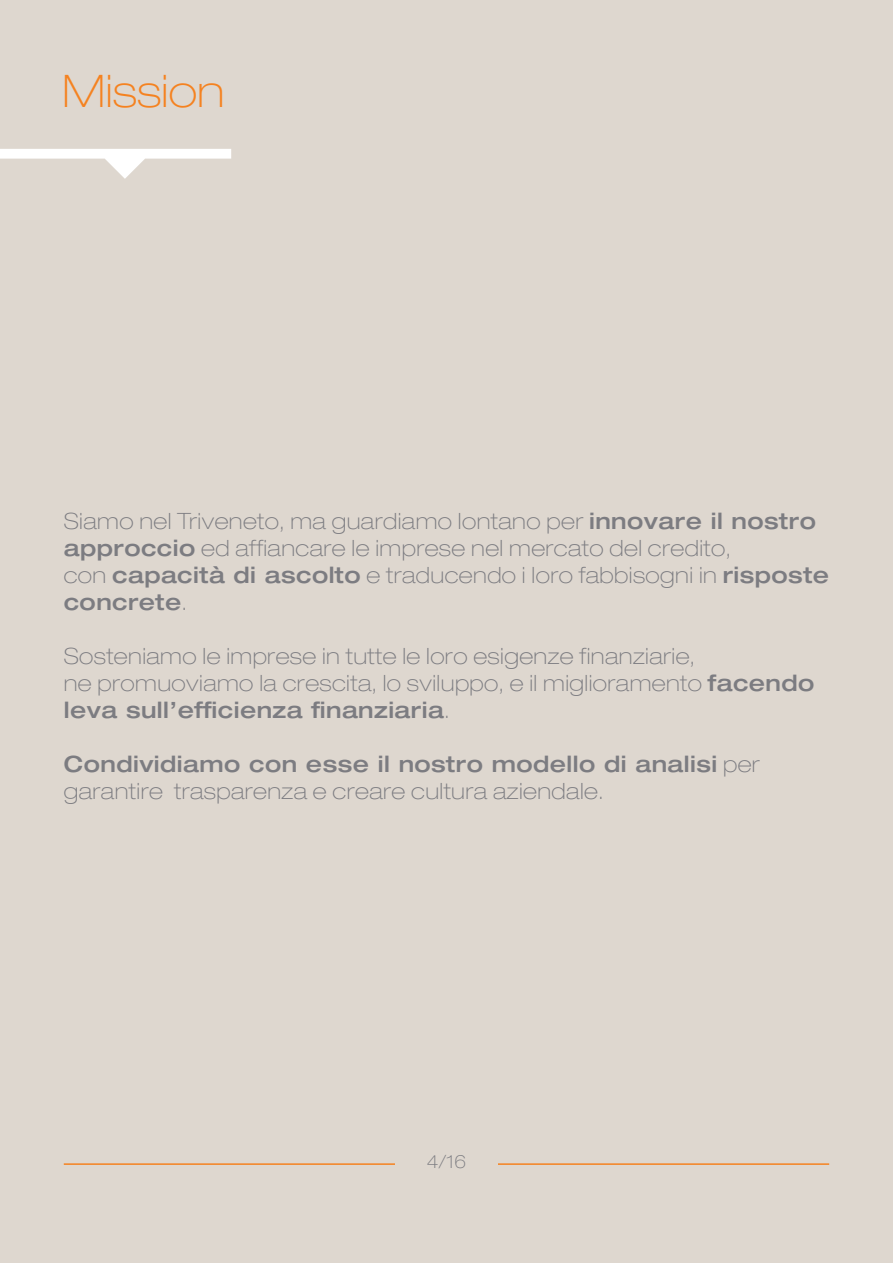
<style>
.page{position:relative;width:893px;height:1263px;background:#ded7cf}
.page>*{position:absolute;margin:0;border:0;box-sizing:border-box;transform-origin:0 0}
.t1{font:100 expanded 45px "Helvetica Neue LT Std";color:#f58220}
.t2{font:100 expanded 22.5px/27px "Helvetica Neue LT Std";letter-spacing:.02em;color:#7c7c81}
.t3{font:100 expanded 18px "Helvetica Neue LT Std";color:#7c7c81}
.s1{font-weight:500}
</style>
<div class="page">
<svg style="left:0;top:149px;width:231px;height:30px"></svg>
<hr style="left:64px;top:1163px;width:765px;height:2px;background:#f58220">
<div style="left:395px;top:1137px;width:102px;height:62px;background:#ded7cf"></div>
<h1 class="t1" style="left:62px;top:64px;width:164px">Mission</h1>
<p class="t2" style="left:64px;top:508px;width:767px">Siamo nel Triveneto, ma guardiamo lontano per <span class="s1">innovare il nostro approccio</span> ed affiancare le imprese nel mercato del credito,<br>con <span class="s1">capacità di ascolto</span> e traducendo i loro fabbisogni in <span class="s1">risposte concrete</span>.</p>
<p class="t2" style="left:64px;top:643px;width:752px">Sosteniamo le imprese in tutte le loro esigenze finanziarie,<br>ne promuoviamo la crescita, lo sviluppo, e il miglioramento <span class="s1">facendo leva sull’efficienza finanziaria</span>.</p>
<p class="t2" style="left:64px;top:751px;width:698px"><span class="s1">Condividiamo con esse il nostro modello di analisi</span> per garantire trasparenza e creare cultura aziendale.</p>
<p class="t3" style="left:427px;top:1151px;width:41px">4/16</p>
</div>
